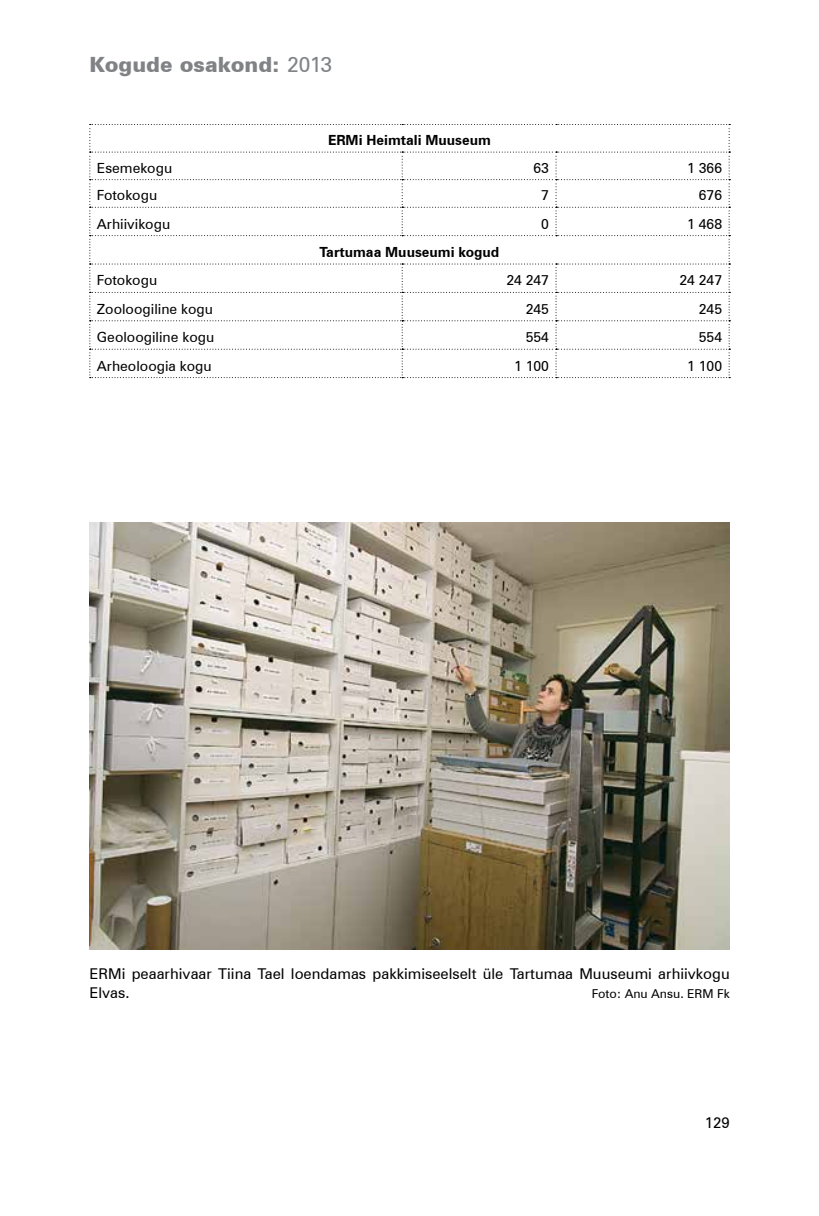
<style>
.page{position:relative;width:819px;height:1216px;background:#fff}
.page>*{position:absolute;margin:0;border:0;box-sizing:border-box;transform-origin:0 0}
.t1{font:900 21px "Zurich BT";color:#808285}
.t2{font:14.88px/18.4px "Zurich BT";color:#000}
.t3{font:14px "Zurich BT";color:#000}
.t4{font:700 14px "Zurich BT";color:#000}
.t5{font:12.25px "Zurich BT";color:#000}
.s1{font-weight:400}
</style>
<div class="page">
<svg style="left:89px;top:124px;width:641px;height:254px"></svg>
<img style="left:89px;top:522px;width:641px;height:427px">
<h1 class="t1" style="left:89px;top:52px;width:244px">Kogude osakond: <span class="s1">2013</span></h1>
<p class="t4" style="left:328px;top:132px;width:164px">ERMi Heimtali Muuseum</p>
<p class="t3" style="left:97px;top:159px;width:77px">Esemekogu</p>
<p class="t3" style="left:533px;top:159px;width:17px">63</p>
<p class="t3" style="left:687px;top:159px;width:36px">1 366</p>
<p class="t3" style="left:97px;top:187px;width:62px">Fotokogu</p>
<p class="t3" style="left:541px;top:187px;width:9px">7</p>
<p class="t3" style="left:698px;top:187px;width:25px">676</p>
<p class="t3" style="left:97px;top:215px;width:75px">Arhiivikogu</p>
<p class="t3" style="left:541px;top:215px;width:9px">0</p>
<p class="t3" style="left:687px;top:215px;width:36px">1 468</p>
<p class="t4" style="left:319px;top:243px;width:181px">Tartumaa Muuseumi kogud</p>
<p class="t3" style="left:97px;top:272px;width:62px">Fotokogu</p>
<p class="t3" style="left:506px;top:272px;width:44px">24 247</p>
<p class="t3" style="left:679px;top:272px;width:44px">24 247</p>
<p class="t3" style="left:97px;top:300px;width:118px">Zooloogiline kogu</p>
<p class="t3" style="left:525px;top:300px;width:25px">245</p>
<p class="t3" style="left:698px;top:300px;width:25px">245</p>
<p class="t3" style="left:97px;top:329px;width:119px">Geoloogiline kogu</p>
<p class="t3" style="left:525px;top:329px;width:25px">554</p>
<p class="t3" style="left:698px;top:329px;width:25px">554</p>
<p class="t3" style="left:97px;top:357px;width:116px">Arheoloogia kogu</p>
<p class="t3" style="left:514px;top:357px;width:36px">1 100</p>
<p class="t3" style="left:687px;top:357px;width:36px">1 100</p>
<p class="t2" style="left:89px;top:964px;width:641px">ERMi peaarhivaar Tiina Tael loendamas pakkimiseelselt üle Tartumaa Muuseumi arhiivkogu<br>Elvas.</p>
<p class="t5" style="left:591px;top:985px;width:139px">Foto: Anu Ansu. ERM Fk</p>
<p class="t2" style="left:705px;top:1113px;width:26px">129</p>
</div>
